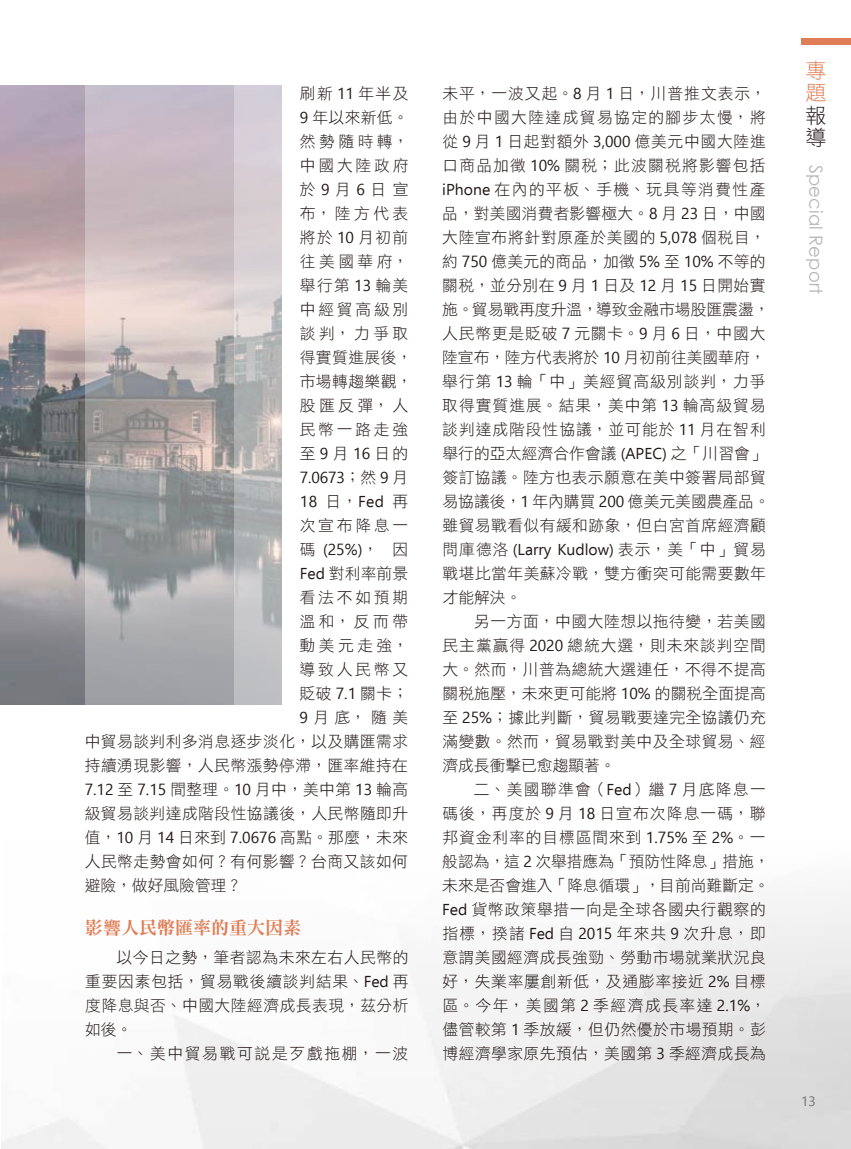
<style>
.page{position:relative;width:851px;height:1149px;background:#fff}
.page>*{position:absolute;margin:0;border:0;box-sizing:border-box;transform-origin:0 0}
.t1{font:21px/22.5px "DF Hei Std W3";color:#df7e56}
.t2{font:21px/22.6px "DF Hei Std W3";color:#221815}
.t3{font:18px "Century Gothic";letter-spacing:.01em;color:#b5b6b6}
.t4{font:18px "DF Ming Std W9";color:#df7e56}
.t5{font:15.75px/24px "DF Hei Std W3";letter-spacing:.03em;color:#221815;text-align:justify}
.t6{font:15.75px/24px "DF Hei Std W3";letter-spacing:.175em;color:#221815}
.t7{font:15.75px/24px "Ebrima";color:#221815}
.t8{font:15.75px "DF Hei Std W3";letter-spacing:.11em;color:#221815}
.t9{font:15.75px "DF Hei Std W3";color:#221815}
.t10{font:13.5px "Ebrima";color:#727171}
.s1{font-family:"Ebrima"}
.s2{font-family:"DF Hei Std W3"}
</style>
<div class="page">
<div style="left:800px;top:38px;width:50px;height:7px;background:#df7e56"></div>
<svg style="left:0;top:85px;width:85px;height:619px;background:#9b9397"></svg>
<svg style="left:85px;top:85px;width:149px;height:619px;background:#b5afb2"></svg>
<svg style="left:234px;top:85px;width:48px;height:619px;background:#c6c3c5"></svg>
<p class="t6" style="left:300px;top:81px;width:114px">刷新 <span class="s1">11</span> 年半及<br><span class="s1">9</span> 年以來新低。然勢隨時轉，中國大陸政府於<span class="s1">9</span>月<span class="s1">6</span>日宣布，陸方代表將於 <span class="s1">10</span> 月初前往美國華府，舉行第 <span class="s1">13</span> 輪美中經貿高級別談判，力爭取得實質進展後，市場轉趨樂觀，股匯反彈，人民幣一路走強至<span class="s1">9</span>月<span class="s1">16</span>日的</p>
<p class="t7" style="left:300px;top:465px;width:110px">7.0673<span class="s2">；然</span> 9 <span class="s2">月<br></span>18 <span class="s2">日，</span>Fed <span class="s2">再</span></p>
<p class="t5" style="left:300px;top:513px;width:110px">次宣布降息一</p>
<p class="t7" style="left:300px;top:537px;width:110px"><span class="s2">碼</span> (25%)<span class="s2">， 因</span></p>
<p class="t5" style="left:300px;top:561px;width:110px"><span class="s1">Fed</span> 對利率前景</p>
<p class="t5" style="left:300px;top:585px;width:110px">看法不如預期</p>
<p class="t5" style="left:299px;top:609px;width:110px">溫和，反而帶</p>
<p class="t5" style="left:299px;top:633px;width:110px">動美元走強，</p>
<p class="t5" style="left:299px;top:657px;width:110px">導致人民幣又</p>
<p class="t5" style="left:299px;top:681px;width:110px">貶破 <span class="s1">7.1</span> 關卡；</p>
<p class="t5" style="left:299px;top:705px;width:110px"><span class="s1">9</span>月底，隨美</p>
<p class="t5" style="left:85px;top:729px;width:325px">中貿易談判利多消息逐步淡化，以及購匯需求</p>
<p class="t5" style="left:85px;top:753px;width:325px">持續湧現影響，人民幣漲勢停滯，匯率維持在</p>
<p class="t5" style="left:85px;top:777px;width:325px"><span class="s1">7.12</span> 至 <span class="s1">7.15</span> 間整理。<span class="s1">10</span> 月中，美中第 <span class="s1">13</span> 輪高</p>
<p class="t5" style="left:85px;top:801px;width:325px">級貿易談判達成階段性協議後，人民幣隨即升</p>
<p class="t5" style="left:85px;top:825px;width:325px">值，<span class="s1">10</span> 月 <span class="s1">14</span> 日來到 <span class="s1">7.0676</span> 高點。那麼，未來</p>
<p class="t5" style="left:85px;top:849px;width:325px">人民幣走勢會如何？有何影響？台商又該如何</p>
<p class="t9" style="left:85px;top:877px;width:159px">避險，做好風險管理？</p>
<p class="t4" style="left:85px;top:917px;width:217px">影響人民幣匯率的重大因素</p>
<p class="t5" style="left:85px;top:945px;width:325px;text-indent:31px">以今日之勢，筆者認為未來左右人民幣的重要因素包括，貿易戰後續談判結果、<span class="s1">Fed</span> 再度降息與否、中國大陸經濟成長表現，茲分析如後。</p>
<p class="t8" style="left:117px;top:1044px;width:293px">一、美中貿易戰可說是歹戲拖棚，一波</p>
<p class="t5" style="left:442px;top:81px;width:329px;text-align:left">未平，一波又起。<span class="s1">8</span> 月 <span class="s1">1</span> 日，川普推文表示，由於中國大陸達成貿易協定的腳步太慢，將從 <span class="s1">9</span> 月 <span class="s1">1</span> 日起對額外 <span class="s1">3,000</span> 億美元中國大陸進口商品加徵 <span class="s1">10%</span> 關稅；此波關稅將影響包括<span class="s1">iPhone</span> 在內的平板、手機、玩具等消費性產品，對美國消費者影響極大。<span class="s1">8</span> 月 <span class="s1">23</span> 日，中國大陸宣布將針對原產於美國的 <span class="s1">5,078</span> 個稅目，約 <span class="s1">750</span> 億美元的商品，加徵 <span class="s1">5%</span> 至 <span class="s1">10%</span> 不等的關稅，並分別在 <span class="s1">9</span> 月 <span class="s1">1</span> 日及 <span class="s1">12</span> 月 <span class="s1">15</span> 日開始實施。貿易戰再度升溫，導致金融市場股匯震盪，人民幣更是貶破 <span class="s1">7</span> 元關卡。<span class="s1">9</span> 月 <span class="s1">6</span> 日，中國大陸宣布，陸方代表將於 <span class="s1">10</span> 月初前往美國華府，舉行第 <span class="s1">13</span> 輪「中」美經貿高級別談判，力爭取得實質進展。結果，美中第 <span class="s1">13</span> 輪高級貿易談判達成階段性協議，並可能於 <span class="s1">11</span> 月在智利舉行的亞太經濟合作會議 <span class="s1">(APEC)</span> 之「川習會」簽訂協議。陸方也表示願意在美中簽署局部貿易協議後，<span class="s1">1</span> 年內購買 <span class="s1">200</span> 億美元美國農產品。雖貿易戰看似有緩和跡象，但白宮首席經濟顧問庫德洛 <span class="s1">(Larry Kudlow)</span> 表示，美「中」貿易戰堪比當年美蘇冷戰，雙方衝突可能需要數年才能解決。</p>
<p class="t5" style="left:442px;top:609px;width:325px;text-indent:32px">另一方面，中國大陸想以拖待變，若美國民主黨贏得 <span class="s1">2020</span> 總統大選，則未來談判空間大。然而，川普為總統大選連任，不得不提高關稅施壓，未來更可能將 <span class="s1">10%</span> 的關稅全面提高至 <span class="s1">25%</span>；據此判斷，貿易戰要達完全協議仍充滿變數。然而，貿易戰對美中及全球貿易、經濟成長衝擊已愈趨顯著。</p>
<p class="t5" style="left:442px;top:777px;width:329px;text-align:left;text-indent:32px">二、美國聯準會（<span class="s1">Fed</span>）繼 <span class="s1">7</span> 月底降息一碼後，再度於 <span class="s1">9</span> 月 <span class="s1">18</span> 日宣布次降息一碼，聯邦資金利率的目標區間來到 <span class="s1">1.75%</span> 至 <span class="s1">2%</span>。一般認為，這 <span class="s1">2</span> 次舉措應為「預防性降息」措施，未來是否會進入「降息循環」，目前尚難斷定。<br><span class="s1">Fed</span> 貨幣政策舉措一向是全球各國央行觀察的指標，揆諸 <span class="s1">Fed</span> 自 <span class="s1">2015</span> 年來共 <span class="s1">9</span> 次升息，即意謂美國經濟成長強勁、勞動市場就業狀況良好，失業率屢創新低，及通膨率接近 <span class="s1">2%</span> 目標區。今年，美國第 <span class="s1">2</span> 季經濟成長率達 <span class="s1">2.1%</span>，儘管較第 <span class="s1">1</span> 季放緩，但仍然優於市場預期。彭博經濟學家原先預估，美國第 <span class="s1">3</span> 季經濟成長為</p>
<h1 class="t1" style="left:805px;top:58px;width:22px">專題</h1>
<h1 class="t2" style="left:805px;top:104px;width:22px">報導</h1>
<p class="t3" style="left:828px;top:165px;width:131px;rotate:90deg">Special Report</p>
<p class="t10" style="left:801px;top:1091px;width:16px">13</p>
</div>
